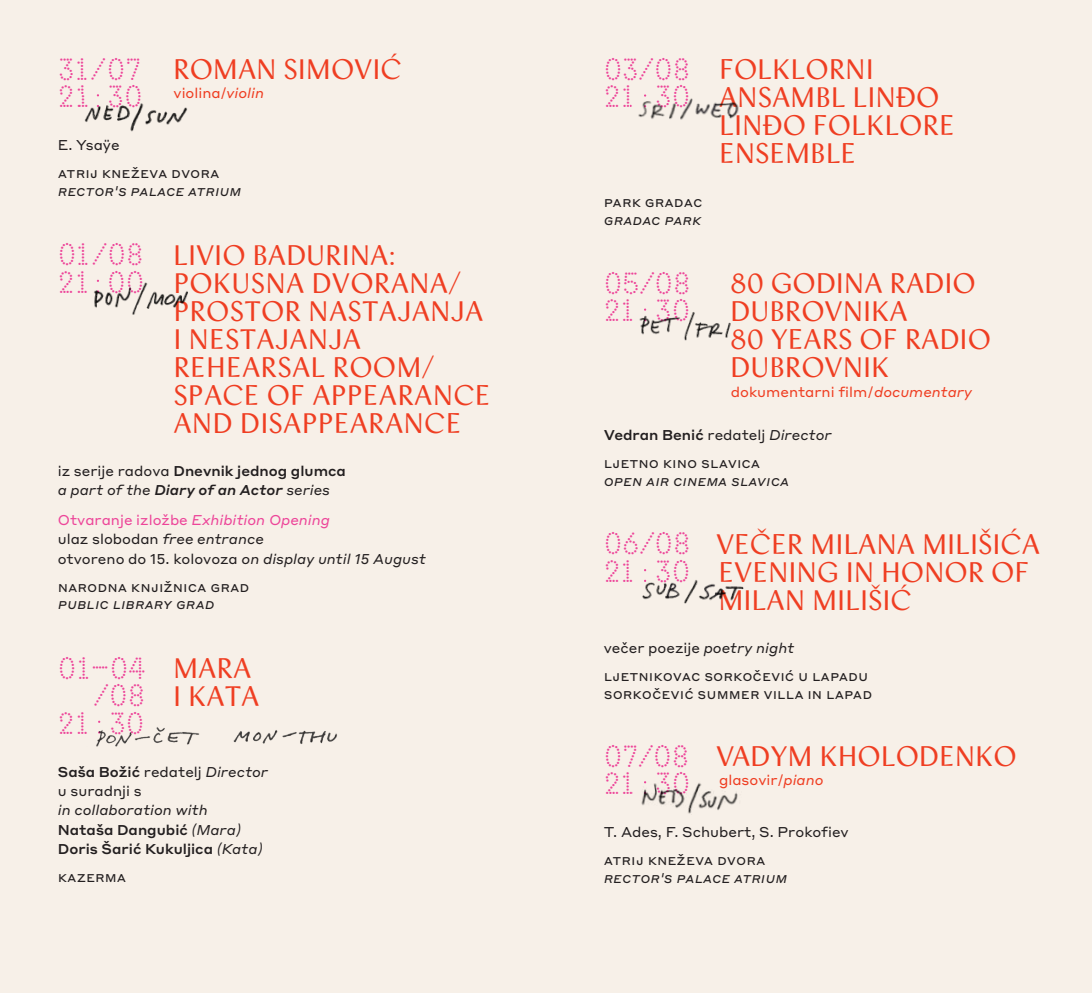
<style>
.page{position:relative;width:1092px;height:993px;background:#fff}
.page>*{position:absolute;margin:0;border:0;box-sizing:border-box;transform-origin:0 0}
.t1{font:700 31.15px/27.5px "Beretta Sans Trial";color:#ed4599}
.t2{font:500 28px/28px "HW Atlantic";letter-spacing:.02em;color:#ef3e22}
.t3{font:14px/28px "Styrene A";color:#231f20}
.t4{font:italic 14px/19.2px "Styrene A";color:#231f20}
.t5{font:500 14px/19.2px "Styrene A";color:#231f20}
.t6{font:14px "Styrene A";color:#ef3e22}
.s1{font-style:italic}
.s2{font-weight:400}
.s3{font-weight:400;font-style:italic}
.s4{font-style:normal;color:#ed4599}
.s5{color:#ed4599}
.s6{font-style:normal}
.s7{font-weight:500}
</style>
<div class="page">
<div style="left:0;top:0;width:1091px;height:992px;background:#f7f0e8"></div>
<img style="left:94px;top:280px;width:94px;height:35px">
<img style="left:96px;top:721px;width:104px;height:26px">
<img style="left:233px;top:730px;width:104px;height:14px">
<img style="left:84px;top:96px;width:104px;height:36px">
<img style="left:638px;top:94px;width:101px;height:26px">
<img style="left:641px;top:781px;width:97px;height:33px">
<img style="left:639px;top:308px;width:92px;height:33px">
<img style="left:642px;top:571px;width:102px;height:33px">
<p class="t1" style="left:58px;top:55px;width:86px">31/07<br>21 30</p>
<p class="t2" style="left:173px;top:54px;width:230px">ROMAN SIMOVIĆ</p>
<p class="t6" style="left:173px;top:81px;width:92px">violina/<span class="s1">violin</span></p>
<p class="t3" style="left:58px;top:130px;width:163px">E. Ysaÿe<br>Atr ij Kneževa dvora</p>
<p class="t4" style="left:58px;top:180px;width:185px">Rector's Palace Atrium</p>
<p class="t1" style="left:58px;top:240px;width:88px">01/08<br>21 00</p>
<p class="t2" style="left:173px;top:239px;width:318px">LIVIO BADURINA:<br>POKUSNA DVORANA/<br>PROSTOR NASTAJANJA<br>I NESTAJANJA<br>REHEARSAL ROOM/<br>SPACE OF APPEARANCE<br>AND DISAPPEARANCE</p>
<p class="t5" style="left:58px;top:460px;width:290px"><span class="s2">iz serije radova</span> Dnevnik jednog glumca <span class="s3">a part of the</span> <span class="s1">Diary of an Actor</span> <span class="s3">series</span></p>
<p class="t4" style="left:58px;top:509px;width:369px"><span class="s4">Otvaranje izložbe</span> <span class="s5">Exhibition Opening<br></span><span class="s6">ulaz slobodan</span> free entrance<br><span class="s6">otvoreno do 15. kolovoza</span> on display until 15 August</p>
<p class="t3" style="left:58px;top:571px;width:190px">narodna knjižnica grad</p>
<p class="t4" style="left:58px;top:593px;width:158px">public library grad</p>
<p class="t1" style="left:58px;top:653px;width:90px;text-align:right">01–04 /08<br>21 30</p>
<p class="t2" style="left:173px;top:652px;width:87px">MARA<br>I KATA</p>
<p class="t3" style="left:58px;top:760px;width:212px;line-height:19.2px"><span class="s7">Saša Božić</span> redatelj <span class="s1">Director </span>u suradnji s</p>
<p class="t5" style="left:58px;top:799px;width:206px"><span class="s3">in collaboration with<br></span>Nataša Dangubić <span class="s3">(Mara)<br></span>Doris Šarić Kukuljica <span class="s3">(Kata)</span></p>
<p class="t3" style="left:58px;top:861px;width:70px">kazerma</p>
<p class="t1" style="left:603px;top:55px;width:88px">03/08<br>21 30</p>
<p class="t2" style="left:719px;top:54px;width:236px">FOLKLORNI<br>ANSAMBL LINĐO<br>LINĐO FOLKLORE<br>ENSEMBLE</p>
<p class="t3" style="left:603px;top:187px;width:100px">Park Gradac</p>
<p class="t4" style="left:603px;top:209px;width:99px">Gradac park</p>
<p class="t1" style="left:603px;top:269px;width:89px">05/08<br>21 30</p>
<p class="t2" style="left:730px;top:268px;width:262px">80 GODINA RADIO<br>DUBROVNIKA<br>80 YEARS OF RADIO<br>DUBROVNIK</p>
<p class="t6" style="left:730px;top:380px;width:243px">dokumentarni film/<span class="s1">documentary</span></p>
<p class="t3" style="left:603px;top:420px;width:230px"><span class="s7">Vedran Benić</span> redatelj <span class="s1">Director<br></span>Ljetno kino Slavica</p>
<p class="t4" style="left:603px;top:469px;width:187px">Open air Cinema Slavica</p>
<p class="t1" style="left:603px;top:530px;width:88px">06/08<br>21 30</p>
<p class="t2" style="left:716px;top:528px;width:325px">VEČER MILANA MILIŠIĆA<br>EVENING IN HONOR OF<br>MILAN MILIŠIĆ</p>
<p class="t3" style="left:603px;top:632px;width:266px">večer poezije <span class="s1">poetry night<br></span>Ljetnikovac Sorkočević u Lapad u</p>
<p class="t3" style="left:603px;top:678px;width:267px">Sorkočević Summer Villa in Lapad</p>
<p class="t1" style="left:603px;top:741px;width:88px">07/08<br>21 30</p>
<p class="t2" style="left:716px;top:740px;width:301px">VADYM KHOLODENKO</p>
<p class="t6" style="left:719px;top:768px;width:106px">glasovir/<span class="s1">piano</span></p>
<p class="t3" style="left:603px;top:816px;width:246px">T. Ades, F. Schubert, S. Prokofiev<br>Atr ij Kneževa dvora</p>
<p class="t4" style="left:603px;top:866px;width:185px">Rector's Palace Atrium</p>
</div>
